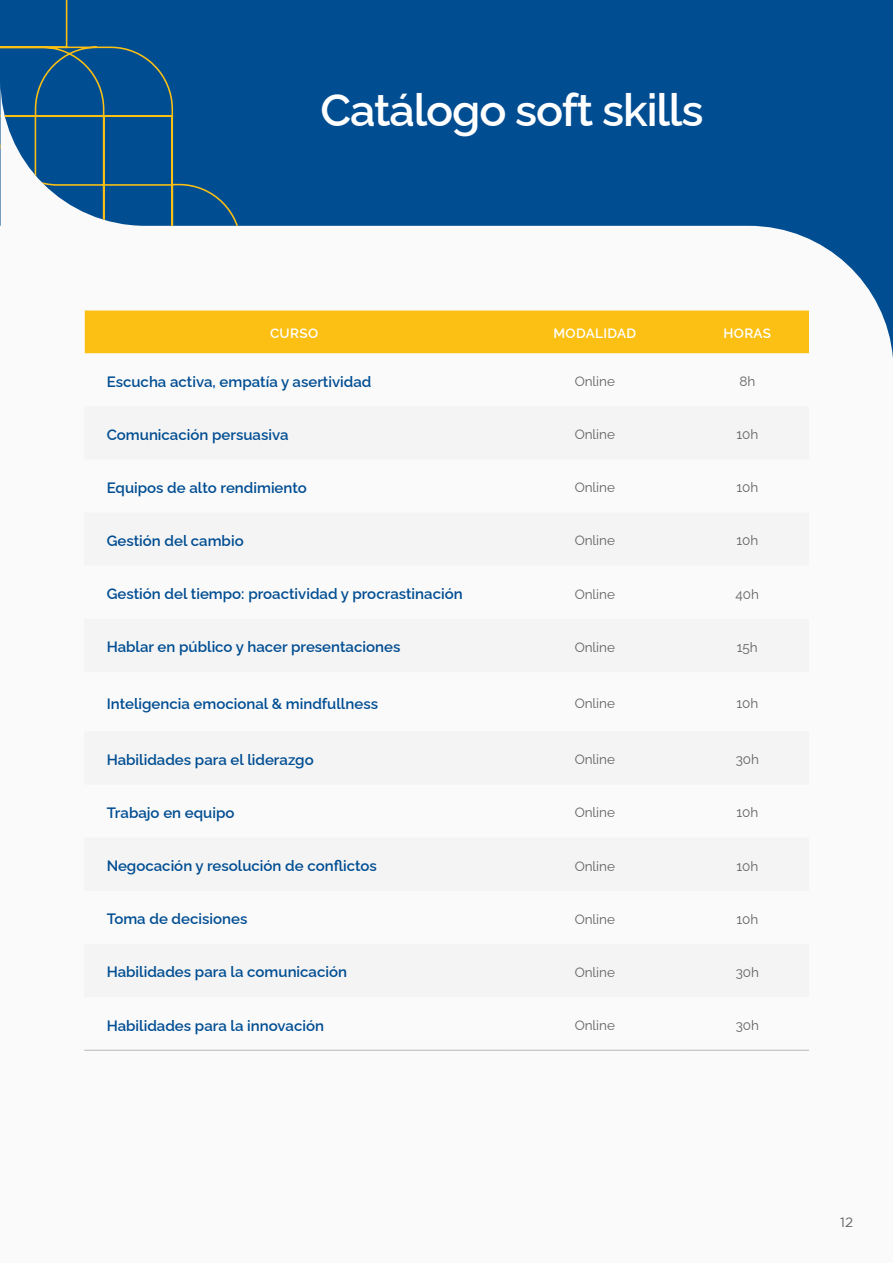
<style>
.page{position:relative;width:893px;height:1263px;background:#fafafa}
.page>*{position:absolute;margin:0;border:0;box-sizing:border-box;transform-origin:0 0}
.t1{font:600 45px "Raleway";letter-spacing:-.025em;color:#fff}
.t2{font:600 15px "Raleway";color:#004d92}
.t3{font:13.5px "Raleway";color:#646363}
.t4{font:600 13.5px "Raleway";letter-spacing:.025em;color:#fff}
.t5{font:13.5px "Gotham";color:#646363}
</style>
<div class="page">
<svg style="left:242px;top:0;width:651px;height:358px;fill:#004d92"></svg>
<svg style="left:0;top:0;width:242px;height:354px"></svg>
<div style="left:84px;top:310px;width:725px;height:43px;background:#fcc014"></div>
<hr style="left:84px;top:311px;width:1px;height:42px;background:#fff">
<hr style="left:84px;top:1050px;width:420px;height:1px;background:#b8b7b7">
<hr style="left:504px;top:1050px;width:182px;height:1px;background:#b8b7b7">
<hr style="left:686px;top:1050px;width:123px;height:1px;background:#b8b7b7">
<h1 class="t1" style="left:320px;top:75px;width:384px">Catálogo soft skills</h1>
<p class="t4" style="left:270px;top:323px;width:50px">CURSO</p>
<p class="t4" style="left:553px;top:323px;width:84px">MODALIDAD</p>
<p class="t4" style="left:723px;top:323px;width:49px">HORAS</p>
<p class="t2" style="left:107px;top:370px;width:266px">Escucha activa, empatía y asertividad</p>
<p class="t3" style="left:575px;top:371px;width:42px">Online</p>
<p class="t3" style="left:739px;top:371px;width:17px">8h</p>
<p class="t2" style="left:107px;top:423px;width:183px">Comunicación persuasiva</p>
<p class="t3" style="left:575px;top:424px;width:42px">Online</p>
<p class="t3" style="left:736px;top:424px;width:23px">10h</p>
<p class="t2" style="left:107px;top:476px;width:202px">Equipos de alto rendimiento</p>
<p class="t3" style="left:575px;top:477px;width:42px">Online</p>
<p class="t3" style="left:736px;top:477px;width:23px">10h</p>
<p class="t2" style="left:107px;top:529px;width:138px">Gestión del cambio</p>
<p class="t3" style="left:575px;top:530px;width:42px">Online</p>
<p class="t3" style="left:736px;top:530px;width:23px">10h</p>
<p class="t2" style="left:107px;top:582px;width:357px">Gestión del tiempo: proactividad y procrastinación</p>
<p class="t3" style="left:575px;top:583px;width:42px">Online</p>
<p class="t3" style="left:736px;top:583px;width:25px">40h</p>
<p class="t2" style="left:107px;top:635px;width:295px">Hablar en público y hacer presentaciones</p>
<p class="t3" style="left:575px;top:636px;width:42px">Online</p>
<p class="t3" style="left:737px;top:636px;width:23px">15h</p>
<p class="t2" style="left:107px;top:691px;width:273px">Inteligencia emocional &amp; mindfullness</p>
<p class="t3" style="left:575px;top:692px;width:42px">Online</p>
<p class="t3" style="left:736px;top:692px;width:23px">10h</p>
<p class="t2" style="left:107px;top:748px;width:209px">Habilidades para el liderazgo</p>
<p class="t3" style="left:575px;top:749px;width:42px">Online</p>
<p class="t3" style="left:736px;top:749px;width:25px">30h</p>
<p class="t2" style="left:107px;top:801px;width:129px">Trabajo en equipo</p>
<p class="t3" style="left:575px;top:802px;width:42px">Online</p>
<p class="t3" style="left:736px;top:802px;width:23px">10h</p>
<p class="t2" style="left:107px;top:854px;width:272px">Negocación y resolución de conflictos</p>
<p class="t3" style="left:575px;top:855px;width:42px">Online</p>
<p class="t3" style="left:736px;top:855px;width:23px">10h</p>
<p class="t2" style="left:107px;top:907px;width:142px">Toma de decisiones</p>
<p class="t3" style="left:575px;top:908px;width:42px">Online</p>
<p class="t3" style="left:736px;top:908px;width:23px">10h</p>
<p class="t2" style="left:107px;top:960px;width:242px">Habilidades para la comunicación</p>
<p class="t3" style="left:575px;top:961px;width:42px">Online</p>
<p class="t3" style="left:736px;top:961px;width:25px">30h</p>
<p class="t2" style="left:107px;top:1013px;width:219px">Habilidades para la innovación</p>
<p class="t3" style="left:575px;top:1014px;width:42px">Online</p>
<p class="t3" style="left:736px;top:1014px;width:25px">30h</p>
<p class="t5" style="left:840px;top:1215px;width:14px">12</p>
</div>
